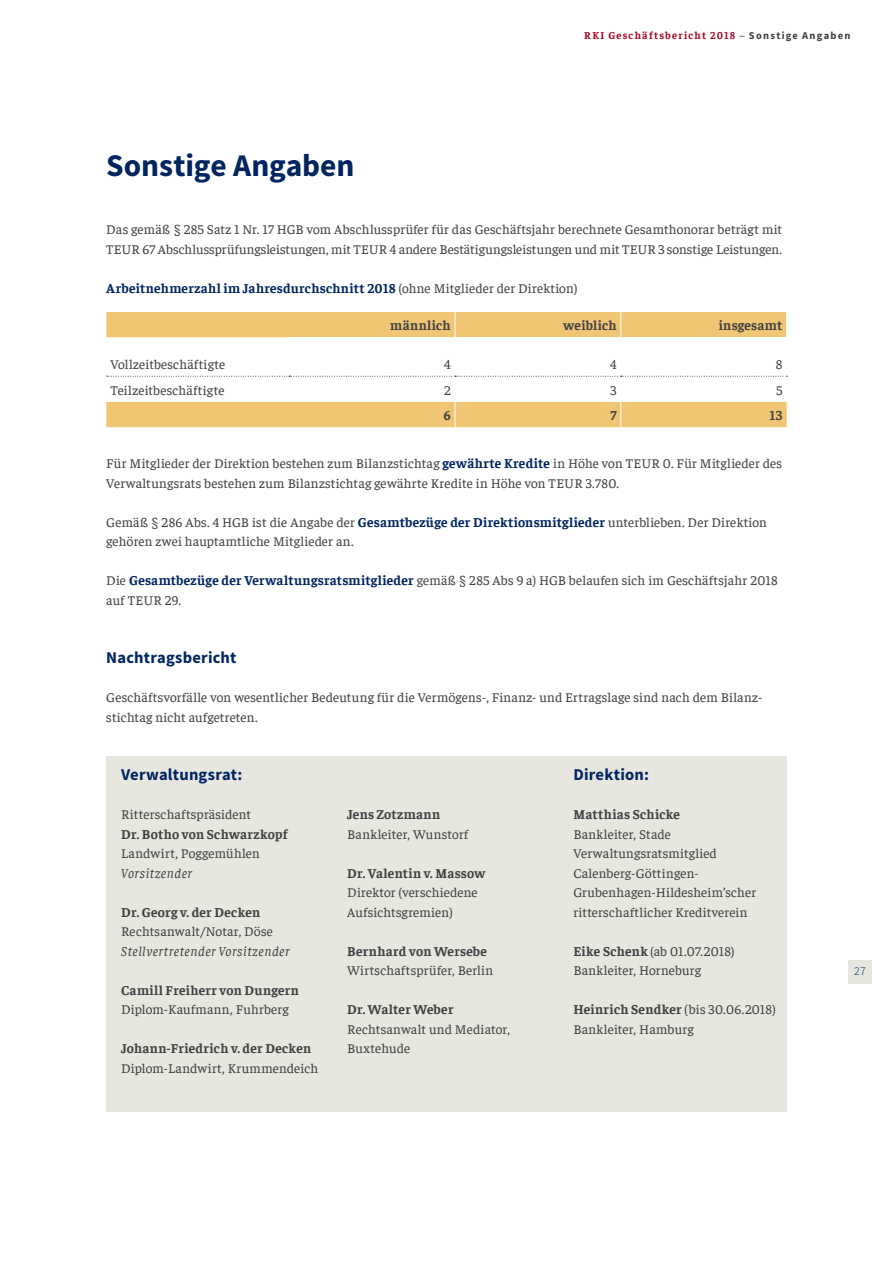
<style>
.page{position:relative;width:893px;height:1263px;background:#fff}
.page>*{position:absolute;margin:0;border:0;box-sizing:border-box;transform-origin:0 0}
.t1{font:700 31.5px "Source Sans Pro";letter-spacing:-.005em;color:#002561}
.t2{font:700 16.5px "Source Sans Pro";letter-spacing:.015em;color:#002561}
.t3{font:13.5px/19.5px "Faustina";letter-spacing:.01em;color:#414042}
.t4{font:700 13.5px "Faustina";letter-spacing:.02em;color:#414042}
.t5{font:700 13.5px "Faustina";letter-spacing:.02em;color:#002561}
.t6{font:italic 13.5px "Faustina";letter-spacing:.045em;color:#414042}
.t7{font:300 12px "Source Sans Pro";color:#002561}
.t8{font:700 10.5px "Faustina";letter-spacing:.12em;color:#a70925}
.s1{font-weight:400;color:#414042}
.s2{font-family:"Source Sans Pro";color:#414042}
.s3{font-weight:700;color:#002561}
.s4{font-weight:700}
</style>
<div class="page">
<div style="left:106px;top:756px;width:681px;height:356px;background:#e7e7e0"></div>
<div style="left:848px;top:960px;width:24px;height:23px;background:#e7e7e0"></div>
<svg style="left:106px;top:312px;width:681px;height:115px"></svg>
<h1 class="t1" style="left:106px;top:144px;width:250px">Sonstige Angaben</h1>
<p class="t8" style="left:584px;top:28px;width:268px">RKI Geschäftsbericht 2018 <span class="s1">–</span> <span class="s2">Sonstige Angaben</span></p>
<p class="t3" style="left:106px;top:219px;width:677px">Das gemäß § 285 Satz 1 Nr. 17 HGB vom Abschlussprüfer für das Geschäftsjahr berechnete Gesamthonorar beträgt mit<br>TEUR 67 Abschlussprüfungsleistungen, mit TEUR 4 andere Bestätigungsleistungen und mit TEUR 3 sonstige Leistungen.</p>
<p class="t5" style="left:106px;top:278px;width:472px">Arbeitnehmerzahl im Jahresdurchschnitt 2018 <span class="s1">(ohne Mitglieder der Direktion)</span></p>
<p class="t4" style="left:390px;top:316px;width:62px">männlich</p>
<p class="t4" style="left:564px;top:316px;width:54px">weiblich</p>
<p class="t4" style="left:719px;top:316px;width:65px">insgesamt</p>
<p class="t3" style="left:111px;top:354px;width:116px">Vollzeitbeschäftigte</p>
<p class="t3" style="left:444px;top:354px;width:8px">4</p>
<p class="t3" style="left:610px;top:354px;width:8px">4</p>
<p class="t3" style="left:776px;top:354px;width:8px">8</p>
<p class="t3" style="left:111px;top:379px;width:116px">Teilzeitbeschäftigte</p>
<p class="t3" style="left:444px;top:379px;width:8px">2</p>
<p class="t3" style="left:611px;top:379px;width:7px">3</p>
<p class="t3" style="left:776px;top:379px;width:7px">5</p>
<p class="t4" style="left:443px;top:406px;width:9px">6</p>
<p class="t4" style="left:610px;top:406px;width:8px">7</p>
<p class="t4" style="left:770px;top:406px;width:14px">13</p>
<p class="t3" style="left:106px;top:453px;width:677px">Für Mitglieder der Direktion bestehen zum Bilanzstichtag <span class="s3">gewährte Kredite</span> in Höhe von TEUR 0. Für Mitglieder des<br>Verwaltungsrats bestehen zum Bilanzstichtag gewährte Kredite in Höhe von TEUR 3.780.</p>
<p class="t3" style="left:106px;top:511px;width:662px">Gemäß § 286 Abs. 4 HGB ist die Angabe der <span class="s3">Gesamtbezüge der Direktionsmitglieder</span> unterblieben. Der Direktion gehören zwei hauptamtliche Mitglieder an.</p>
<p class="t3" style="left:106px;top:570px;width:673px">Die <span class="s3">Gesamtbezüge der Verwaltungsratsmitglieder</span> gemäß § 285 Abs 9 a) HGB belaufen sich im Geschäftsjahr 2018 auf TEUR 29.</p>
<p class="t2" style="left:106px;top:646px;width:132px">Nachtragsbericht</p>
<p class="t3" style="left:106px;top:687px;width:658px">Geschäftsvorfälle von wesentlicher Bedeutung für die Vermögens-, Finanz- und Ertragslage sind nach dem Bilanz&shy;stichtag nicht aufgetreten.</p>
<p class="t2" style="left:121px;top:763px;width:123px">Verwaltungsrat:</p>
<p class="t3" style="left:121px;top:804px;width:131px">Ritterschaftspräsident</p>
<p class="t4" style="left:121px;top:824px;width:168px">Dr. Botho von Schwarzkopf</p>
<p class="t3" style="left:121px;top:843px;width:140px">Landwirt, Poggemühlen</p>
<p class="t6" style="left:121px;top:864px;width:72px">Vorsitzender</p>
<p class="t4" style="left:121px;top:902px;width:141px">Dr. Georg v. der Decken</p>
<p class="t3" style="left:121px;top:921px;width:153px">Rechtsanwalt/Notar, Döse</p>
<p class="t6" style="left:121px;top:942px;width:170px">Stellvertretender Vorsitzender</p>
<p class="t4" style="left:121px;top:980px;width:179px">Camill Freiherr von Dungern</p>
<p class="t3" style="left:121px;top:999px;width:169px">Diplom-Kaufmann, Fuhrberg</p>
<p class="t4" style="left:121px;top:1039px;width:192px">Johann-Friedrich v. der Decken</p>
<p class="t3" style="left:121px;top:1057px;width:199px">Diplom-Landwirt, Krummendeich</p>
<p class="t4" style="left:347px;top:805px;width:95px">Jens Zotzmann</p>
<p class="t3" style="left:347px;top:823px;width:122px">Bankleiter, Wunstorf</p>
<p class="t4" style="left:347px;top:863px;width:139px">Dr. Valentin v. Massow</p>
<p class="t3" style="left:347px;top:882px;width:132px">Direktor (verschiedene<br>Aufsichtsgremien)</p>
<p class="t4" style="left:347px;top:941px;width:141px">Bernhard von Wersebe</p>
<p class="t3" style="left:347px;top:960px;width:148px">Wirtschaftsprüfer, Berlin</p>
<p class="t4" style="left:347px;top:1000px;width:108px">Dr. Walter Weber</p>
<p class="t3" style="left:347px;top:1018px;width:164px">Rechtsanwalt und Mediator,<br>Buxtehude</p>
<p class="t2" style="left:573px;top:763px;width:77px">Direktion:</p>
<p class="t4" style="left:573px;top:805px;width:108px">Matthias Schicke</p>
<p class="t3" style="left:573px;top:823px;width:184px">Bankleiter, Stade<br>Verwaltungsratsmitglied<br>Calenberg-Göttingen-<br>Grubenhagen-Hildesheim’scher ritterschaftlicher Kreditverein</p>
<p class="t3" style="left:573px;top:940px;width:163px"><span class="s4">Eike Schenk</span> (ab 01.07.2018)<br>Bankleiter, Horneburg</p>
<p class="t3" style="left:573px;top:999px;width:204px"><span class="s4">Heinrich Sendker</span> (bis 30.06.2018)<br>Bankleiter, Hamburg</p>
<p class="t7" style="left:854px;top:964px;width:14px">27</p>
</div>
